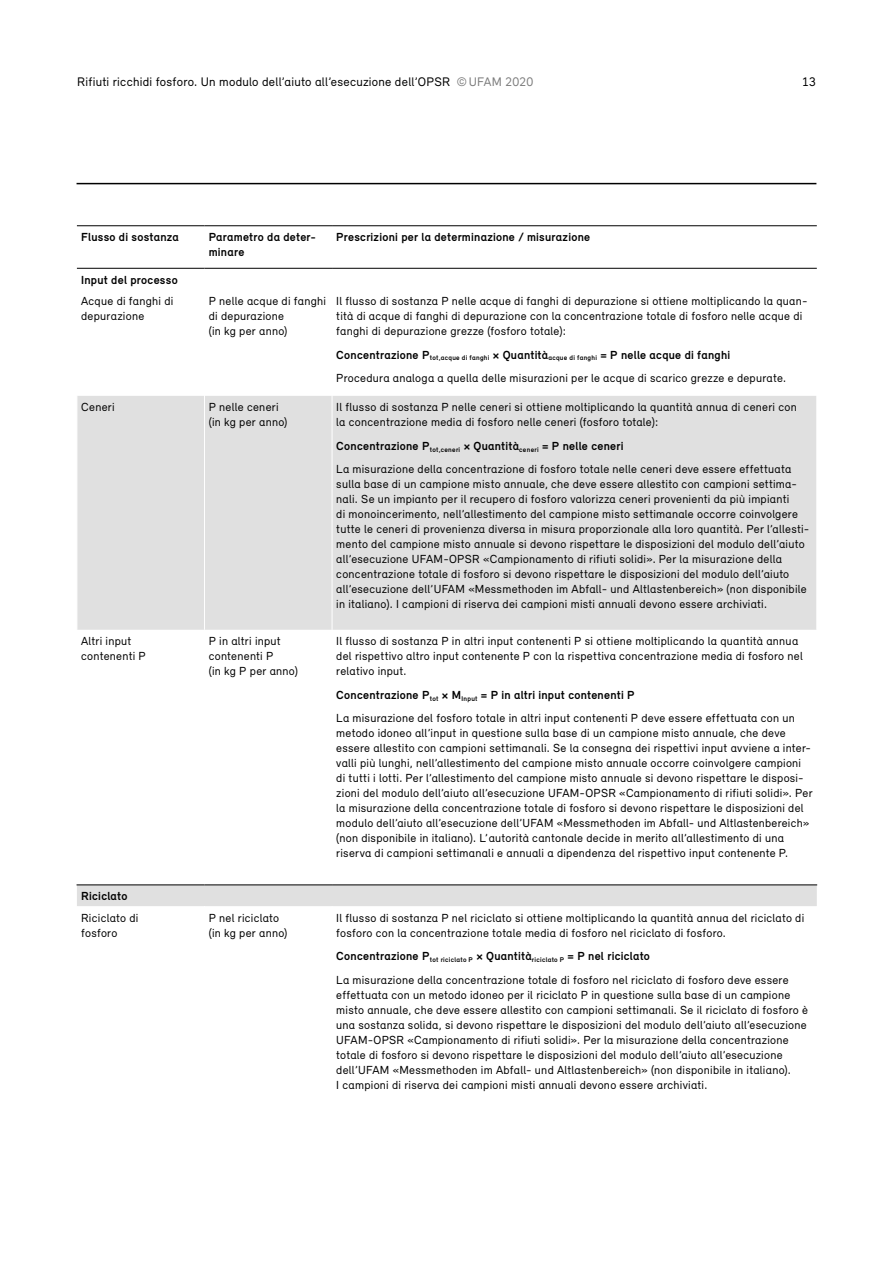
<style>
.page{position:relative;width:893px;height:1263px;background:#fff}
.page>*{position:absolute;margin:0;border:0;box-sizing:border-box;transform-origin:0 0}
.t1{font:12.75px "Relevant";letter-spacing:.02em;color:#000}
._12_Tabelle_12_Grundtext_links{font:12px/15px "Relevant";letter-spacing:.02em;color:#000}
._12_Tabelle_12_Grundtext_links-2{font:700 12px/15px "Relevant";letter-spacing:.02em;color:#000}
._12_Tabelle_12_Tabellenkopf{font:700 12px "Relevant";letter-spacing:.02em;color:#000}
.s1{color:#7c7c7c}
</style>
<div class="page">
<hr style="left:77px;top:183px;width:739px;height:1px;background:#000">
<svg style="left:77px;top:396px;width:740px;height:510px;fill:#e7e7e7"></svg>
<hr style="left:77px;top:396px;width:1px;height:234px;background:#fff">
<hr style="left:204px;top:396px;width:1px;height:234px;background:#fff">
<hr style="left:332px;top:396px;width:1px;height:234px;background:#fff">
<hr style="left:816px;top:396px;width:1px;height:234px;background:#fff">
<hr style="left:77px;top:630px;width:1px;height:254px;background:#fff">
<hr style="left:204px;top:630px;width:1px;height:254px;background:#fff">
<hr style="left:332px;top:630px;width:1px;height:254px;background:#fff">
<hr style="left:816px;top:630px;width:1px;height:254px;background:#fff">
<hr style="left:77px;top:225px;width:127px;height:1px;background:#000">
<hr style="left:204px;top:225px;width:128px;height:1px;background:#000">
<hr style="left:332px;top:225px;width:485px;height:1px;background:#000">
<hr style="left:77px;top:268px;width:127px;height:1px;background:#000">
<hr style="left:204px;top:268px;width:128px;height:1px;background:#000">
<hr style="left:332px;top:268px;width:485px;height:1px;background:#000">
<hr style="left:77px;top:884px;width:127px;height:1px;background:#000">
<hr style="left:204px;top:884px;width:128px;height:1px;background:#000">
<hr style="left:332px;top:884px;width:485px;height:1px;background:#000">
<p class="t1" style="left:77px;top:74px;width:457px">Rifiuti ricchidi fosforo. Un modulo dell’aiuto all’esecuzione dell’OPSR <span class="s1">©UFAM 2020</span></p>
<p class="t1" style="left:802px;top:74px;width:15px">13</p>
<p class="_12_Tabelle_12_Grundtext_links-2" style="left:81px;top:230px;width:99px">Flusso di sostanza</p>
<p class="_12_Tabelle_12_Grundtext_links-2" style="left:209px;top:230px;width:109px">Parametro da deter&shy;minare</p>
<p class="_12_Tabelle_12_Grundtext_links-2" style="left:336px;top:230px;width:255px">Prescrizioni per la determinazione / misurazione</p>
<p class="_12_Tabelle_12_Grundtext_links-2" style="left:81px;top:272px;width:98px">Input del processo</p>
<p class="_12_Tabelle_12_Grundtext_links" style="left:81px;top:293px;width:94px">Acque di fanghi di depurazione</p>
<p class="_12_Tabelle_12_Grundtext_links" style="left:209px;top:293px;width:119px">P nelle acque di fanghi di depurazione</p>
<p class="_12_Tabelle_12_Grundtext_links" style="left:209px;top:323px;width:80px">(in kg per anno)</p>
<p class="_12_Tabelle_12_Grundtext_links" style="left:336px;top:293px;width:473px">Il flusso di sostanza P nelle acque di fanghi di depurazione si ottiene moltiplicando la quan&shy;tità di acque di fanghi di depurazione con la concentrazione totale di fosforo nelle acque di fanghi di depurazione grezze (fosforo totale):</p>
<p class="_12_Tabelle_12_Grundtext_links-2" style="left:336px;top:347px;width:395px">Concentrazione P<sub>tot,acque</sub> <sub>di</sub> <sub>fanghi</sub> × Quantità<sub>acque</sub> <sub>di</sub> <sub>fanghi</sub> = P nelle acque di fanghi</p>
<p class="_12_Tabelle_12_Grundtext_links" style="left:336px;top:370px;width:451px">Procedura analoga a quella delle misurazioni per le acque di scarico grezze e depurate.</p>
<p class="_12_Tabelle_12_Grundtext_links" style="left:81px;top:400px;width:35px">Ceneri</p>
<p class="_12_Tabelle_12_Grundtext_links" style="left:209px;top:400px;width:80px">P nelle ceneri (in kg per anno)</p>
<p class="_12_Tabelle_12_Grundtext_links" style="left:336px;top:400px;width:462px">Il flusso di sostanza P nelle ceneri si ottiene moltiplicando la quantità annua di ceneri con la concentrazione media di fosforo nelle ceneri (fosforo totale):</p>
<p class="_12_Tabelle_12_Grundtext_links-2" style="left:336px;top:438px;width:289px">Concentrazione P<sub>tot,ceneri</sub> × Quantità<sub>ceneri</sub> = P nelle ceneri</p>
<p class="_12_Tabelle_12_Grundtext_links" style="left:336px;top:462px;width:474px">La misurazione della concentrazione di fosforo totale nelle ceneri deve essere effettuata sulla base di un campione misto annuale, che deve essere allestito con campioni settima&shy;nali. Se un impianto per il recupero di fosforo valorizza ceneri provenienti da più impianti<br>di monoincerimento, nell’allestimento del campione misto settimanale occorre coinvolgere tutte le ceneri di provenienza diversa in misura proporzionale alla loro quantità. Per l’allesti&shy;mento del campione misto annuale si devono rispettare le disposizioni del modulo dell’aiuto all’esecuzione UFAM-OPSR «Campionamento di rifiuti solidi». Per la misurazione della concentrazione totale di fosforo si devono rispettare le disposizioni del modulo dell’aiuto all’esecuzione dell’UFAM «Messmethoden im Abfall- und Altlastenbereich» (non disponibile in italiano). I campioni di riserva dei campioni misti annuali devono essere archiviati.</p>
<p class="_12_Tabelle_12_Grundtext_links" style="left:81px;top:633px;width:66px">Altri input contenenti P</p>
<p class="_12_Tabelle_12_Grundtext_links" style="left:209px;top:633px;width:91px">P in altri input contenenti P<br>(in kg P per anno)</p>
<p class="_12_Tabelle_12_Grundtext_links" style="left:336px;top:633px;width:468px">Il flusso di sostanza P in altri input contenenti P si ottiene moltiplicando la quantità annua del rispettivo altro input contenente P con la rispettiva concentrazione media di fosforo nel relativo input.</p>
<p class="_12_Tabelle_12_Grundtext_links-2" style="left:336px;top:687px;width:300px">Concentrazione P<sub>tot</sub> × M<sub>Input</sub> = P in altri input contenenti P</p>
<p class="_12_Tabelle_12_Grundtext_links" style="left:336px;top:710px;width:478px">La misurazione del fosforo totale in altri input contenenti P deve essere effettuata con un metodo idoneo all’input in questione sulla base di un campione misto annuale, che deve essere allestito con campioni settimanali. Se la consegna dei rispettivi input avviene a inter&shy;valli più lunghi, nell’allestimento del campione misto annuale occorre coinvolgere campioni di tutti i lotti. Per l’allestimento del campione misto annuale si devono rispettare le disposi&shy;zioni del modulo dell’aiuto all’esecuzione UFAM-OPSR «Campionamento di rifiuti solidi». Per la misurazione della concentrazione totale di fosforo si devono rispettare le disposizioni del modulo dell’aiuto all’esecuzione dell’UFAM «Messmethoden im Abfall- und Altlastenbereich» (non disponibile in italiano). L’autorità cantonale decide in merito all’allestimento di una riserva di campioni settimanali e annuali a dipendenza del rispettivo input contenente P.</p>
<p class="_12_Tabelle_12_Tabellenkopf" style="left:81px;top:889px;width:48px">Riciclato</p>
<p class="_12_Tabelle_12_Grundtext_links" style="left:81px;top:910px;width:59px">Riciclato di</p>
<p class="_12_Tabelle_12_Grundtext_links" style="left:81px;top:925px;width:38px">fosforo</p>
<p class="_12_Tabelle_12_Grundtext_links" style="left:336px;top:910px;width:469px">Il flusso di sostanza P nel riciclato si ottiene moltiplicando la quantità annua del riciclato di fosforo con la concentrazione totale media di fosforo nel riciclato di fosforo.</p>
<p class="_12_Tabelle_12_Grundtext_links-2" style="left:336px;top:948px;width:315px">Concentrazione P<sub>tot</sub> <sub>riciclato</sub> <sub>P</sub> × Quantità<sub>riciclato</sub> <sub>P</sub> = P nel riciclato</p>
<p class="_12_Tabelle_12_Grundtext_links" style="left:336px;top:972px;width:473px">La misurazione della concentrazione totale di fosforo nel riciclato di fosforo deve essere effettuata con un metodo idoneo per il riciclato P in questione sulla base di un campione misto annuale, che deve essere allestito con campioni settimanali. Se il riciclato di fosforo è una sostanza solida, si devono rispettare le disposizioni del modulo dell’aiuto all’esecuzione UFAM-OPSR «Campionamento di rifiuti solidi». Per la misurazione della concentrazione totale di fosforo si devono rispettare le disposizioni del modulo dell’aiuto all’esecuzione dell’UFAM «Messmethoden im Abfall- und Altlastenbereich» (non disponibile in italiano).<br>I campioni di riserva dei campioni misti annuali devono essere archiviati.</p>
<p class="_12_Tabelle_12_Grundtext_links" style="left:209px;top:910px;width:72px">P nel riciclato</p>
<p class="_12_Tabelle_12_Grundtext_links" style="left:209px;top:925px;width:80px">(in kg per anno)</p>
</div>
